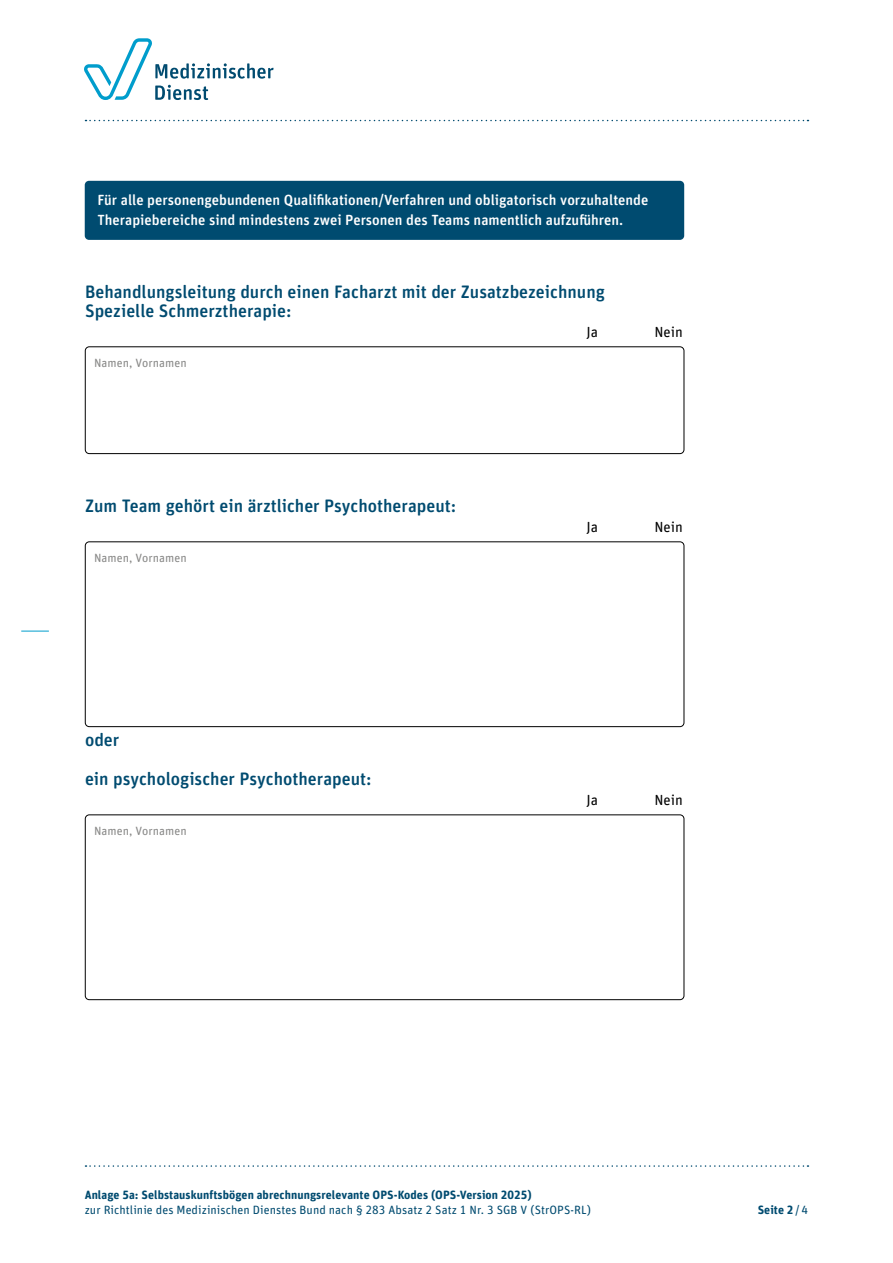
<style>
.page{position:relative;width:893px;height:1263px;background:#fff}
.page>*{position:absolute;margin:0;border:0;box-sizing:border-box;transform-origin:0 0}
.H3_Zwischenheadline_ohne_Linie{font:500 18px/19.5px "Unit Rounded Pro";color:#004b70}
.Fließtext_ohne_Abstand{font:500 18px "Unit Rounded Pro";color:#004b70}
.Unterzeilen{font:500 14.7px/19.5px "Unit Rounded Pro";color:#fff}
.Strukturprüfungen_ja_nein{font:14.7px "Unit Rounded Pro";color:#000}
.Paginierung{font:700 12px "Unit Rounded Pro";letter-spacing:.005em;color:#004b70}
.t1{font:12px "Unit Rounded Pro";letter-spacing:.005em;color:#004b70}
.Bescheibung_Textfelder{font:12px "Unit Rounded Pro";letter-spacing:.005em;color:#878786}
.s1{font-weight:400}
</style>
<div class="page">
<svg style="left:85px;top:1165px;width:723px;height:2px"></svg>
<svg style="left:85px;top:120px;width:723px;height:1px"></svg>
<svg style="left:21px;top:631px;width:28px;height:1px"></svg>
<svg style="left:84px;top:38px;width:190px;height:62px"></svg>
<div style="left:85px;top:347px;width:599px;height:107px;border:1px solid #000;border-radius:4px"></div>
<div style="left:85px;top:542px;width:599px;height:185px;border:1px solid #000;border-radius:4px"></div>
<div style="left:85px;top:815px;width:599px;height:185px;border:1px solid #000;border-radius:4px"></div>
<div style="left:85px;top:181px;width:599px;height:59px;background:#004b70;border-radius:4px"></div>
<p class="Unterzeilen" style="left:97px;top:190px;width:552px">Für alle personengebundenen Qualifikationen/Verfahren und obligatorisch vorzuhaltende<br>Therapiebereiche sind mindestens zwei Personen des Teams namentlich aufzuführen.</p>
<h3 class="H3_Zwischenheadline_ohne_Linie" style="left:85px;top:281px;width:521px">Behandlungsleitung durch einen Facharzt mit der Zusatzbezeichnung<br>Spezielle Schmerztherapie:</h3>
<p class="Strukturprüfungen_ja_nein" style="left:586px;top:322px;width:13px">Ja</p>
<p class="Strukturprüfungen_ja_nein" style="left:654px;top:322px;width:30px">Nein</p>
<p class="Bescheibung_Textfelder" style="left:94px;top:354px;width:94px">Namen, Vornamen</p>
<h3 class="H3_Zwischenheadline_ohne_Linie" style="left:85px;top:495px;width:373px">Zum Team gehört ein ärztlicher Psychotherapeut:</h3>
<p class="Bescheibung_Textfelder" style="left:94px;top:549px;width:94px">Namen, Vornamen</p>
<p class="Fließtext_ohne_Abstand" style="left:85px;top:727px;width:36px">oder</p>
<h3 class="H3_Zwischenheadline_ohne_Linie" style="left:85px;top:768px;width:288px">ein psychologischer Psychotherapeut:</h3>
<p class="Bescheibung_Textfelder" style="left:94px;top:822px;width:94px">Namen, Vornamen</p>
<p class="Strukturprüfungen_ja_nein" style="left:586px;top:517px;width:13px">Ja</p>
<p class="Strukturprüfungen_ja_nein" style="left:654px;top:517px;width:30px">Nein</p>
<p class="Strukturprüfungen_ja_nein" style="left:586px;top:790px;width:13px">Ja</p>
<p class="Strukturprüfungen_ja_nein" style="left:654px;top:790px;width:30px">Nein</p>
<p class="Paginierung" style="left:85px;top:1186px;width:449px">Anlage 5a: Selbstauskunftsbögen abrechnungsrelevante OPS-Kodes (OPS-Version 2025)</p>
<p class="t1" style="left:85px;top:1202px;width:508px">zur Richtlinie des Medizinischen Dienstes Bund nach § 283 Absatz 2 Satz 1 Nr. 3 SGB V (StrOPS-RL)</p>
<p class="Paginierung" style="left:758px;top:1201px;width:52px">Seite 2<span class="s1">/4</span></p>
</div>
